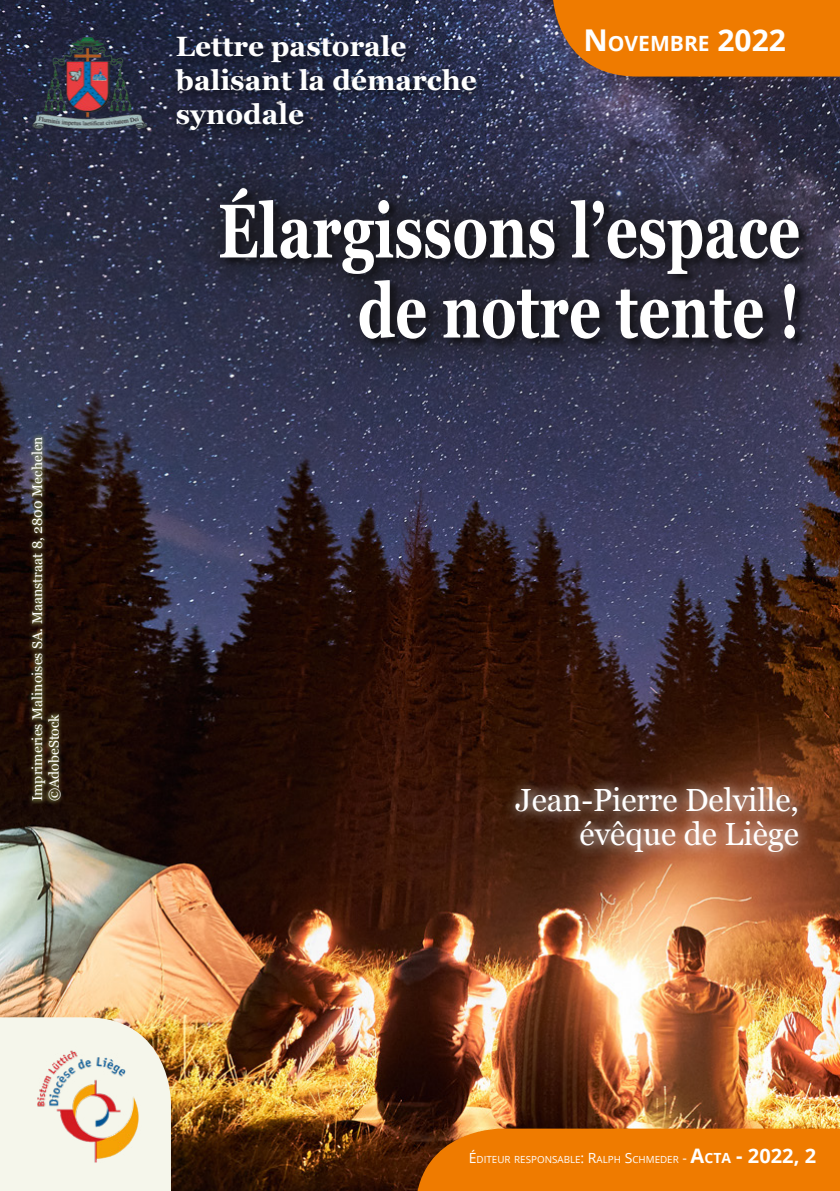
<style>
.page{position:relative;width:840px;height:1191px;background:#fff}
.page>*{position:absolute;margin:0;border:0;box-sizing:border-box;transform-origin:0 0}
.t1{font:700 76px/80px "Georgia";letter-spacing:.005em;color:#fff;text-align:right;scale:.74 1}
.t2{font:32px/34px "Georgia";color:#fff;text-align:right}
.t3{font:700 28px/33.6px "Georgia";color:#fff}
.t4{font:700 21px "Open Sans";color:#fff}
.t5{font:14px/16.8px "Georgia";letter-spacing:.005em;color:#fff}
.t6{font:9.8px "Open Sans";color:#fff}
.s1{font-size:30px}
.s2{font-size:14px}
.s3{font-weight:700;font-size:20px}
.s4{font-weight:700;font-size:14px}
</style>
<div class="page">
<img style="left:0;top:0;width:839px;height:1191px">
<div style="left:180px;top:149px;width:659px;height:232px;background:#1c1b21;opacity:.82"></div>
<svg style="left:552px;top:0;width:287px;height:77px;background:#e27708"></svg>
<img style="left:29px;top:34px;width:120px;height:97px">
<div style="left:170px;top:29px;width:320px;height:116px;background:#000;opacity:.75"></div>
<svg style="left:502px;top:774px;width:307px;height:91px;background:#794a34"></svg>
<svg style="left:0;top:1017px;width:171px;height:174px;background:#f0ecdb"></svg>
<img style="left:31px;top:1046px;width:112px;height:120px">
<svg style="left:415px;top:1128px;width:424px;height:63px;background:#e57601"></svg>
<svg style="left:28px;top:432px;width:36px;height:373px;background:#33261a"></svg>
<p class="t5" style="left:28px;top:801px;width:366px;rotate:-90deg">Imprimeries Malinoises SA. Maanstraat 8, 2800 Mechelen ©AdobeStock</p>
<h3 class="t3" style="left:176px;top:30px;width:302px">Lettre pastorale balisant la démarche synodale</h3>
<h3 class="t4" style="left:583px;top:29px;width:204px"><span class="s1">N</span>OVEMBRE <span class="s1">2022</span></h3>
<h1 class="t1" style="left:218px;top:191px;width:787px">Élargissons l’espace de notre tente !</h1>
<h2 class="t2" style="left:515px;top:781px;width:285px">Jean-Pierre Delville, évêque de Liège</h2>
<p class="t6" style="left:468px;top:1152px;width:348px"><span class="s2">É</span>DITEUR RESPONSABLE<span class="s2">: R</span>ALPH <span class="s2">S</span>CHMEDER <span class="s2">-</span> <span class="s3">A</span><span class="s4">CTA</span> <span class="s3">- 2022, 2</span></p>
</div>
